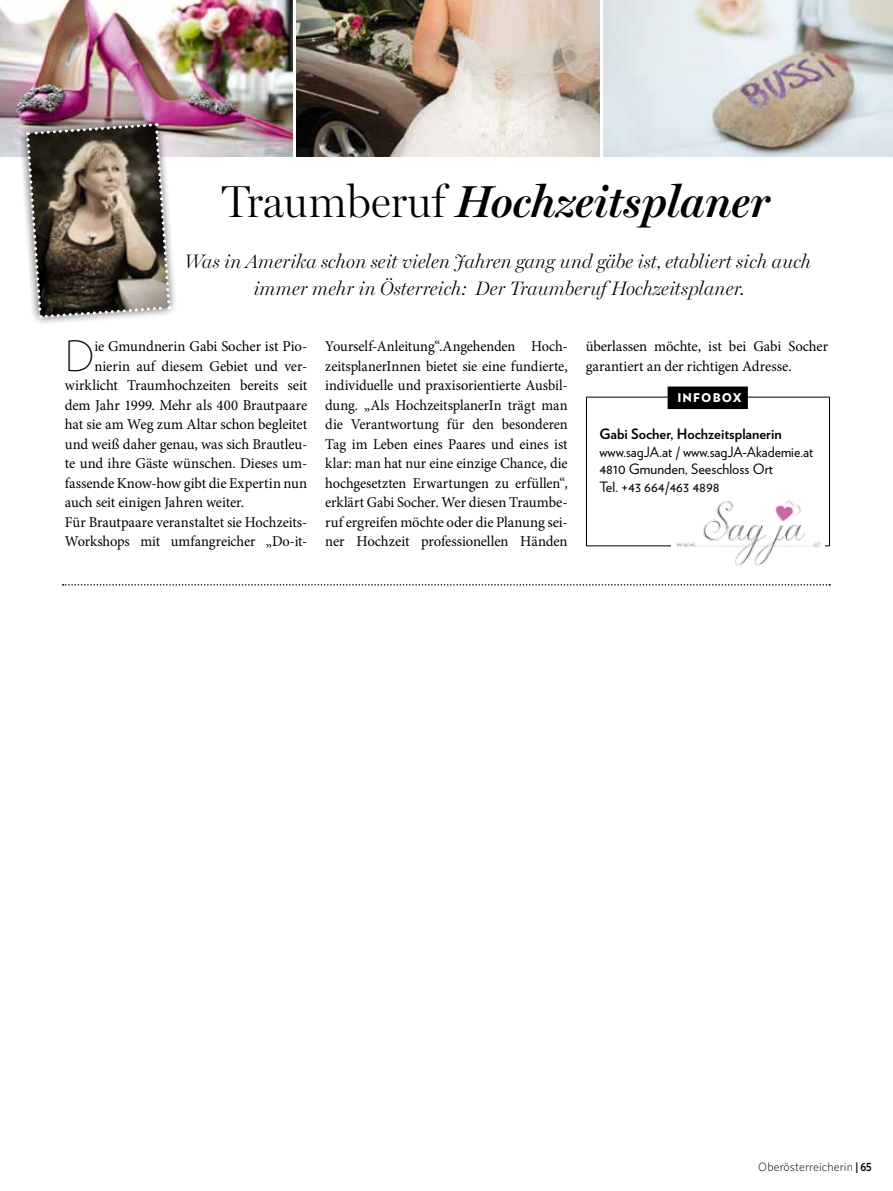
<style>
.page{position:relative;width:893px;height:1191px;background:#fff}
.page>*{position:absolute;margin:0;border:0;box-sizing:border-box;transform-origin:0 0}
.t1{font:italic 600 45px "Miller Display";color:#000}
.t2{font:200 41.55px "Verlag";color:#000}
.t3{font:italic 300 19.5px/27px "Miller Display";color:#000;text-align:center}
.t4{font:15px/19.5px "Minion Pro";letter-spacing:-.01em;color:#000;text-align:justify;scale:.96 1}
.t5{font:15px/19.5px "Minion Pro";letter-spacing:-.01em;color:#000}
.t6{font:14.25px/17.7px "Verlag";color:#000;scale:.96 1}
.t7{font:700 14.25px "Verlag";color:#000}
.t8{font:300 12px "Whitney";letter-spacing:.01em;color:#000}
.t9{font:900 12px "Verlag";letter-spacing:.095em;color:#fff}
.s1{font-weight:300;font-style:normal}
.s2{font-weight:600}
</style>
<div class="page">
<svg style="left:63px;top:584px;width:767px;height:1px"></svg>
<img style="left:0;top:0;width:293px;height:156px">
<img style="left:296px;top:0;width:304px;height:156px">
<img style="left:604px;top:0;width:289px;height:156px">
<div style="left:586px;top:397px;width:244px;height:149px;border:1px solid #000"></div>
<div style="left:668px;top:387px;width:79px;height:21px;background:#000"></div>
<div style="left:668px;top:386px;width:80px;height:23px;border:2px solid #000"></div>
<img style="left:671px;top:501px;width:154px;height:65px">
<img style="left:16px;top:113px;width:165px;height:210px">
<h1 class="t1" style="left:222px;top:176px;width:549px"><span class="s1">Traumberuf</span> Hochzeitsplaner</h1>
<h3 class="t3" style="left:185px;top:248px;width:628px">Was in Amerika schon seit vielen Jahren gang und gäbe ist, etabliert sich auch immer mehr in Österreich: Der Traumberuf Hochzeitsplaner.</h3>
<h2 class="t2" style="left:65px;top:326px;width:31px">D</h2>
<p class="t5" style="left:94px;top:337px;width:214px">ie Gmundnerin Gabi Socher ist Pio-</p>
<p class="t5" style="left:94px;top:356px;width:214px">nierin auf diesem Gebiet und ver-</p>
<p class="t5" style="left:65px;top:376px;width:244px">wirklicht Traumhochzeiten bereits seit</p>
<p class="t5" style="left:65px;top:395px;width:244px">dem Jahr 1999. Mehr als 400 Brautpaare</p>
<p class="t5" style="left:65px;top:415px;width:244px">hat sie am Weg zum Altar schon begleitet</p>
<p class="t5" style="left:65px;top:434px;width:244px">und weiß daher genau, was sich Brautleu-</p>
<p class="t5" style="left:65px;top:454px;width:244px">te und ihre Gäste wünschen. Dieses um-</p>
<p class="t5" style="left:65px;top:473px;width:244px">fassende Know-how gibt die Expertin nun</p>
<p class="t5" style="left:65px;top:493px;width:181px">auch seit einigen Jahren weiter.</p>
<p class="t5" style="left:65px;top:512px;width:244px">Für Brautpaare veranstaltet sie Hochzeits-</p>
<p class="t4" style="left:65px;top:532px;width:254px">Workshops mit umfangreicher „Do-it-</p>
<p class="t4" style="left:325px;top:337px;width:254px">Yourself-Anleitung“.Angehenden Hoch&shy;zeitsplanerInnen bietet sie eine fundierte, individuelle und praxisorientierte Ausbil&shy;dung. „Als HochzeitsplanerIn trägt man die Verantwortung für den besonderen Tag im Leben eines Paares und eines ist klar: man hat nur eine einzige Chance, die hochgesetzten Erwartungen zu erfüllen“, erklärt Gabi Socher. Wer diesen Traumbe&shy;ruf ergreifen möchte oder die Planung sei&shy;ner Hochzeit professionellen Händen</p>
<p class="t5" style="left:586px;top:337px;width:244px">überlassen möchte, ist bei Gabi Socher garantiert an der richtigen Adresse.</p>
<p class="t9" style="left:677px;top:388px;width:66px">INFOBOX</p>
<p class="t7" style="left:599px;top:423px;width:184px">Gabi Socher, Hochzeitsplanerin</p>
<p class="t6" style="left:599px;top:442px;width:224px">www.sagJA.at / www.sagJA-Akademie.at<br>4810 Gmunden, Seeschloss Ort<br>Tel. +43 664/463 4898</p>
<p class="t8" style="left:758px;top:1159px;width:115px">Oberösterreicherin <span class="s2">| 65</span></p>
</div>
